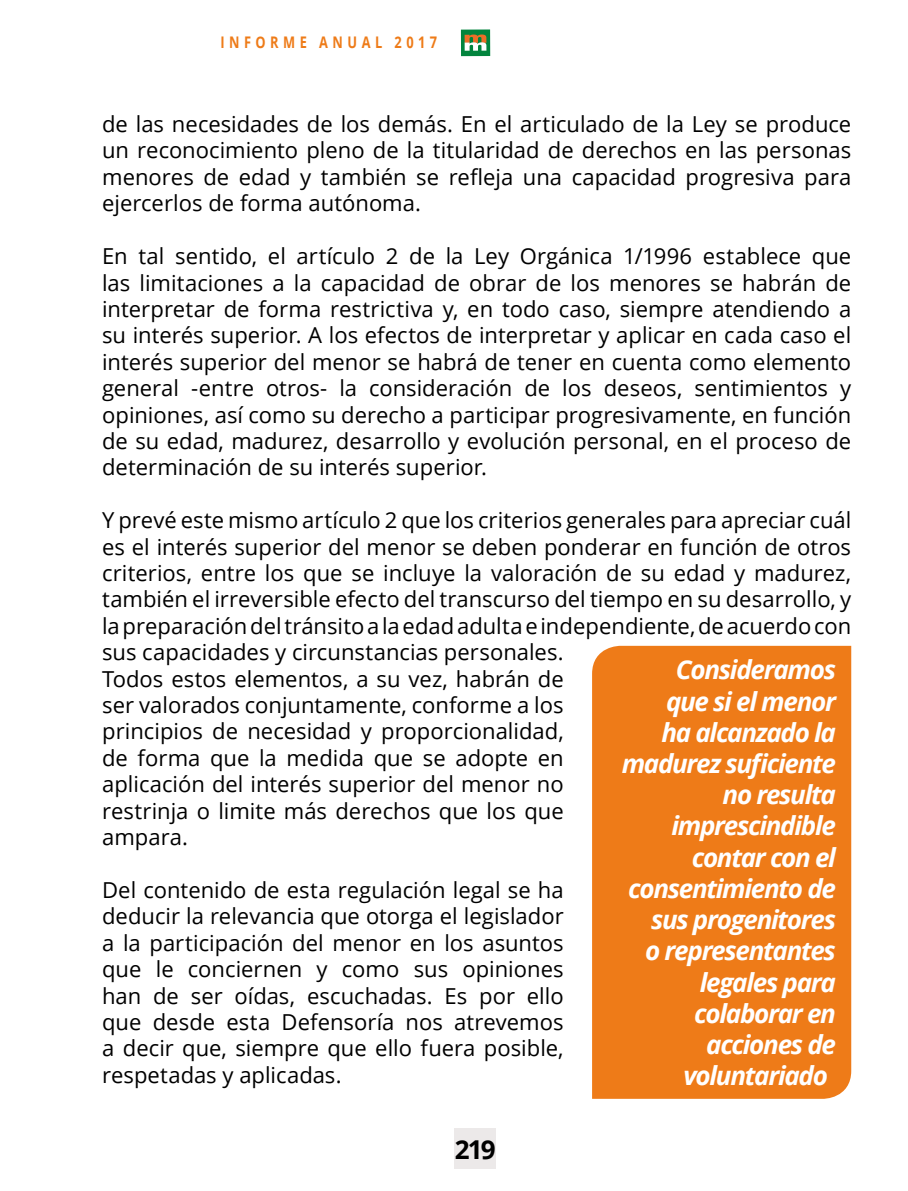
<style>
.page{position:relative;width:908px;height:1191px;background:#fff}
.page>*{position:absolute;margin:0;border:0;box-sizing:border-box;transform-origin:0 0}
.DESTACADOS{font:italic 700 26px "Open Sans";letter-spacing:-.05em;color:#fff}
._97_Nº_PAGINA{font:700 26px "Open Sans";color:#000}
._03_NORMAL{font:22px/26.4px "Open Sans";color:#000;text-align:justify}
._96_CABECERA_NARANJA{font:700 16px "Open Sans";letter-spacing:.35em;color:#ee7b18;scale:.8 1}
</style>
<div class="page">
<div style="left:460px;top:29px;width:30px;height:27px;background:#02843d"></div>
<svg style="left:464px;top:35px;width:22px;height:16px"></svg>
<div style="left:454px;top:1128px;width:41px;height:41px;background:#ece9e9"></div>
<div style="left:592px;top:645px;width:260px;height:454px;background:#ee7b18"></div>
<p class="_96_CABECERA_NARANJA" style="left:220px;top:31px;width:272px">INFORME ANUAL 2017</p>
<p class="_03_NORMAL" style="left:102px;top:110px;width:750px">de las necesidades de los demás. En el articulado de la Ley se produce un reconocimiento pleno de la titularidad de derechos en las personas menores de edad y también se refleja una capacidad progresiva para ejercerlos de forma autónoma.</p>
<p class="_03_NORMAL" style="left:102px;top:242px;width:750px">En tal sentido, el artículo 2 de la Ley Orgánica 1/1996 establece que las limitaciones a la capacidad de obrar de los menores se habrán de interpretar de forma restrictiva y, en todo caso, siempre atendiendo a su interés superior. A los efectos de interpretar y aplicar en cada caso el interés superior del menor se habrá de tener en cuenta como elemento general -entre otros- la consideración de los deseos, sentimientos y opiniones, así como su derecho a participar progresivamente, en función de su edad, madurez, desarrollo y evolución personal, en el proceso de determinación de su interés superior.</p>
<p class="_03_NORMAL" style="left:102px;top:506px;width:750px;text-align:left">Y prevé este mismo artículo 2 que los criterios generales para apreciar cuál es el interés superior del menor se deben ponderar en función de otros criterios, entre los que se incluye la valoración de su edad y madurez, también el irreversible efecto del transcurso del tiempo en su desarrollo, y la preparación del tránsito a la edad adulta e independiente, de acuerdo con sus capacidades y circunstancias personales.<br>Todos estos elementos, a su vez, habrán de<br>ser valorados conjuntamente, conforme a los<br>principios de necesidad y proporcionalidad,<br>de forma que la medida que se adopte en<br>aplicación del interés superior del menor no<br>restrinja o limite más derechos que los que<br>ampara.</p>
<p class="_03_NORMAL" style="left:102px;top:876px;width:463px">Del contenido de esta regulación legal se ha deducir la relevancia que otorga el legislador a la participación del menor en los asuntos que le conciernen y como sus opiniones han de ser oídas, escuchadas. Es por ello que desde esta Defensoría nos atrevemos a decir que, siempre que ello fuera posible, respetadas y aplicadas.</p>
<p class="DESTACADOS" style="left:675px;top:651px;width:161px">Consideramos</p>
<p class="DESTACADOS" style="left:665px;top:683px;width:171px">que si el menor</p>
<p class="DESTACADOS" style="left:661px;top:714px;width:176px">ha alcanzado la</p>
<p class="DESTACADOS" style="left:621px;top:745px;width:216px">madurez suficiente</p>
<p class="DESTACADOS" style="left:722px;top:776px;width:115px">no resulta</p>
<p class="DESTACADOS" style="left:671px;top:807px;width:166px">imprescindible</p>
<p class="DESTACADOS" style="left:691px;top:839px;width:146px">contar con el</p>
<p class="DESTACADOS" style="left:628px;top:870px;width:209px">consentimiento de</p>
<p class="DESTACADOS" style="left:650px;top:901px;width:186px">sus progenitores</p>
<p class="DESTACADOS" style="left:645px;top:932px;width:192px">o representantes</p>
<p class="DESTACADOS" style="left:699px;top:963px;width:137px">legales para</p>
<p class="DESTACADOS" style="left:694px;top:995px;width:143px">colaborar en</p>
<p class="DESTACADOS" style="left:705px;top:1026px;width:131px">acciones de</p>
<p class="DESTACADOS" style="left:683px;top:1057px;width:146px">voluntariado</p>
<p class="_97_Nº_PAGINA" style="left:454px;top:1131px;width:43px">219</p>
</div>
